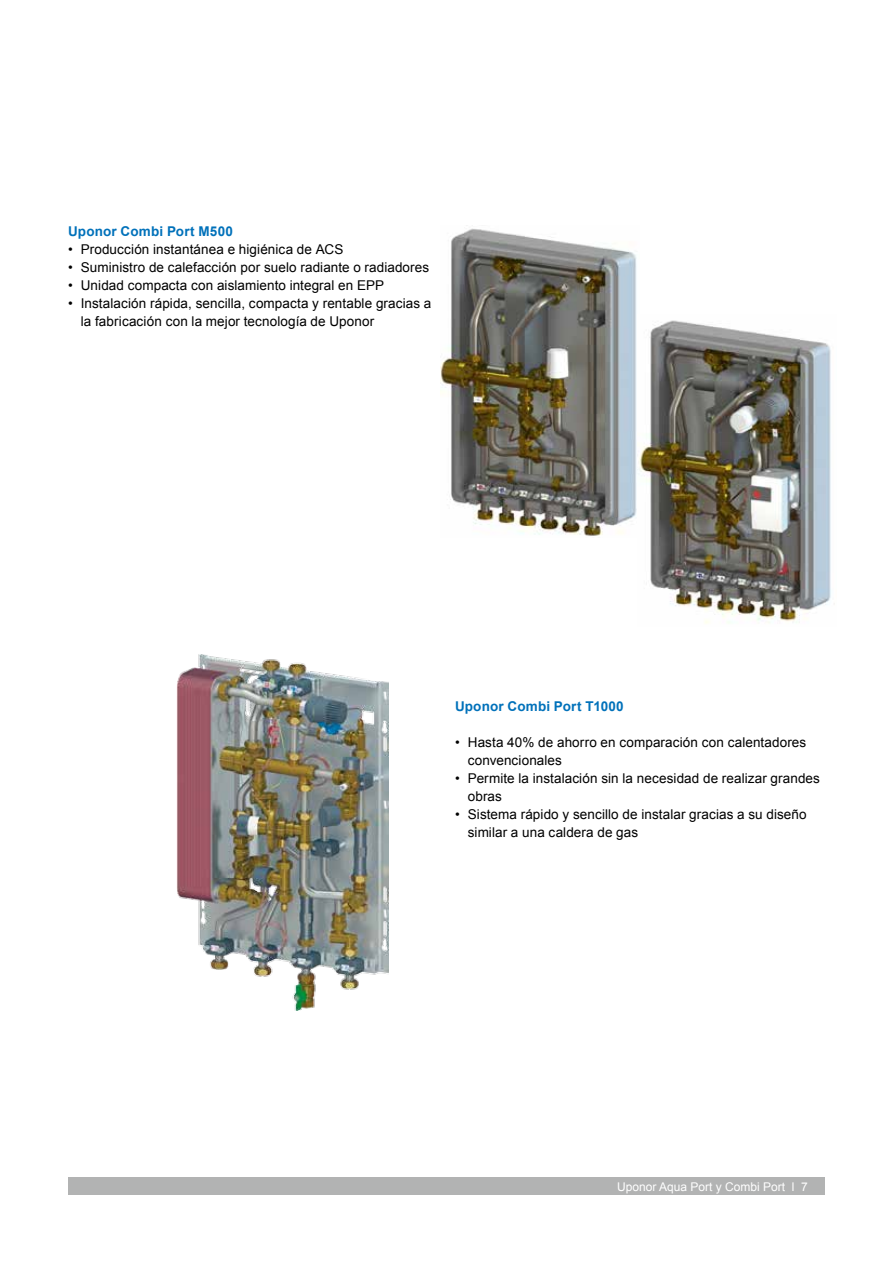
<style>
.page{position:relative;width:893px;height:1263px;background:#fff}
.page>*{position:absolute;margin:0;border:0;box-sizing:border-box;transform-origin:0 0}
.t1{font:13.5px/18px "Arial";letter-spacing:.005em;color:#000}
.t2{font:700 13.5px "Arial";letter-spacing:.015em;color:#0071ba}
.t3{font:12px "Arial";color:#fff}
</style>
<div class="page">
<div style="left:68px;top:1178px;width:757px;height:17px;background:#b2b3b3"></div>
<img style="left:441px;top:228px;width:197px;height:308px">
<img style="left:177px;top:654px;width:212px;height:356px">
<img style="left:638px;top:320px;width:197px;height:304px">
<p class="t2" style="left:68px;top:222px;width:166px">Uponor Combi Port M500</p>
<p class="t1" style="left:68px;top:240px;width:277px">• Producción instantánea e higiénica de ACS</p>
<p class="t1" style="left:68px;top:258px;width:363px">• Suministro de calefacción por suelo radiante o radiadores</p>
<p class="t1" style="left:68px;top:276px;width:318px">• Unidad compacta con aislamiento integral en EPP</p>
<p class="t1" style="left:81px;top:294px;width:352px;text-indent:-13px">• Instalación rápida, sencilla, compacta y rentable gracias a la fabricación con la mejor tecnología de Uponor</p>
<p class="t2" style="left:455px;top:697px;width:170px">Uponor Combi Port T1000</p>
<p class="t1" style="left:468px;top:733px;width:340px;text-indent:-13px">• Hasta 40% de ahorro en comparación con calentadores convencionales</p>
<p class="t1" style="left:468px;top:769px;width:354px;text-indent:-13px">• Permite la instalación sin la necesidad de realizar grandes obras</p>
<p class="t1" style="left:468px;top:805px;width:340px;text-indent:-13px">• Sistema rápido y sencillo de instalar gracias a su diseño similar a una caldera de gas</p>
<p class="t3" style="left:617px;top:1179px;width:192px">Uponor Aqua Port y Combi Port l 7</p>
</div>
